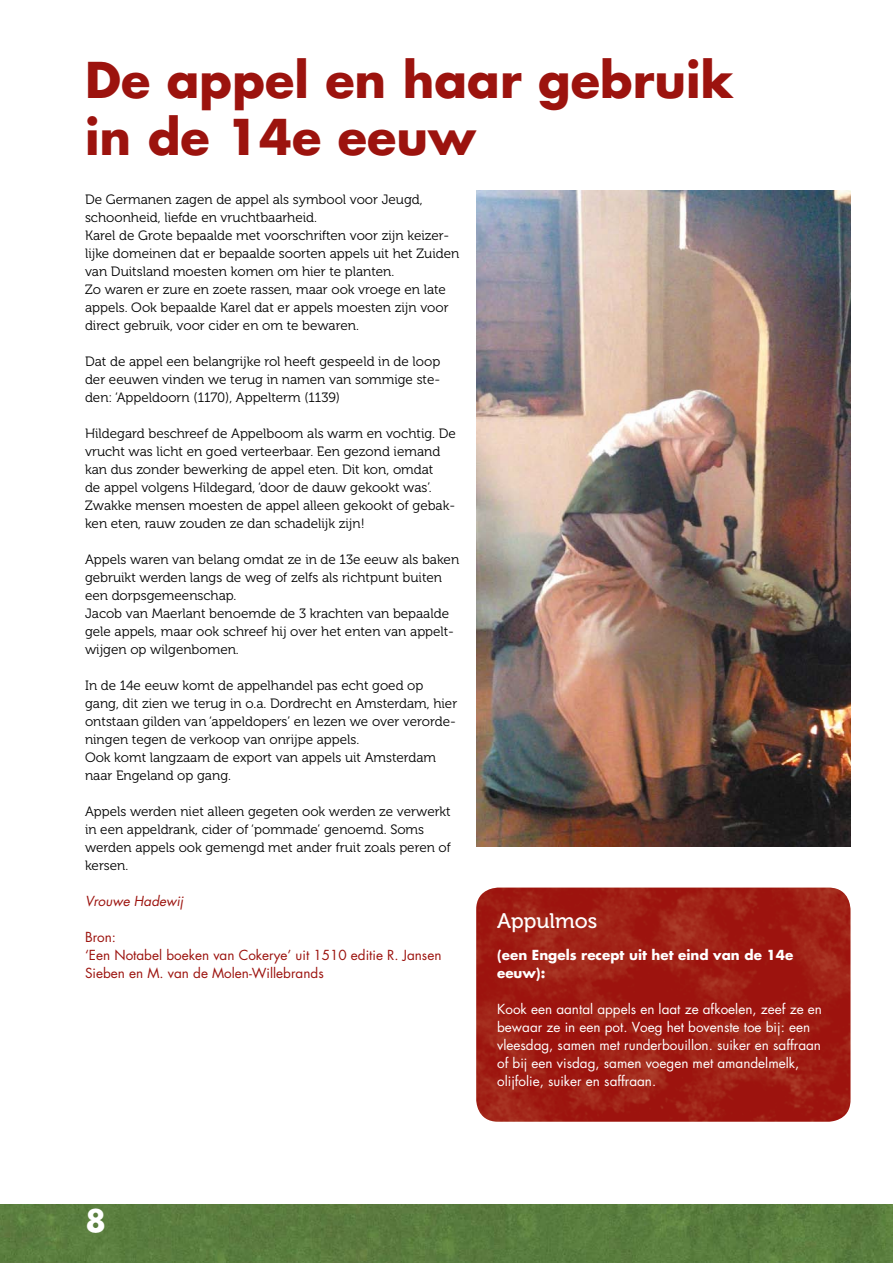
<style>
.page{position:relative;width:893px;height:1263px;background:#fff}
.page>*{position:absolute;margin:0;border:0;box-sizing:border-box;transform-origin:0 0}
.t1{font:700 48px/57px "Futura";color:#9c130e}
.t2{font:700 30px "Futura";color:#fff}
.t3{font:21px "Museo 500";color:#fff}
.t4{font:13.5px/18px "Museo 300";color:#000}
.t5{font:13.5px/18px "Futura";color:#fff}
.t6{font:13.5px/18px "Futura";color:#9c130e}
.t7{font:700 13.5px/18px "Futura";color:#fff}
.t8{font:italic 13.5px "Futura";color:#9c130e}
</style>
<div class="page">
<img style="left:0;top:1204px;width:893px;height:59px">
<hr style="left:892px;top:828px;width:1px;height:404px;background:#000;opacity:.6">
<img style="left:476px;top:888px;width:374px;height:234px">
<img style="left:476px;top:190px;width:374px;height:657px">
<h1 class="t1" style="left:85px;top:50px;width:650px">De appel en haar gebruik in de 14e eeuw</h1>
<p class="t4" style="left:85px;top:190px;width:376px">De Germanen zagen de appel als symbool voor Jeugd, schoonheid, liefde en vruchtbaarheid.<br>Karel de Grote bepaalde met voorschriften voor zijn keizer&shy;lijke domeinen dat er bepaalde soorten appels uit het Zuiden van Duitsland moesten komen om hier te planten.<br>Zo waren er zure en zoete rassen, maar ook vroege en late appels. Ook bepaalde Karel dat er appels moesten zijn voor direct gebruik, voor cider en om te bewaren.</p>
<p class="t4" style="left:85px;top:352px;width:357px;text-align:justify">Dat de appel een belangrijke rol heeft gespeeld in de loop der eeuwen vinden we terug in namen van sommige ste&shy;den: ‘Appeldoorn (1170), Appelterm (1139)</p>
<p class="t4" style="left:85px;top:424px;width:372px">Hildegard beschreef de Appelboom als warm en vochtig. De vrucht was licht en goed verteerbaar. Een gezond iemand kan dus zonder bewerking de appel eten. Dit kon, omdat<br>de appel volgens Hildegard, ‘door de dauw gekookt was’.<br>Zwakke mensen moesten de appel alleen gekookt of gebak&shy;ken eten, rauw zouden ze dan schadelijk zijn!</p>
<p class="t4" style="left:85px;top:550px;width:376px">Appels waren van belang omdat ze in de 13e eeuw als baken gebruikt werden langs de weg of zelfs als richtpunt buiten een dorpsgemeenschap.<br>Jacob van Maerlant benoemde de 3 krachten van bepaalde gele appels, maar ook schreef hij over het enten van appelt&shy;wijgen op wilgenbomen.</p>
<p class="t4" style="left:85px;top:676px;width:374px">In de 14e eeuw komt de appelhandel pas echt goed op gang, dit zien we terug in o.a. Dordrecht en Amsterdam, hier ontstaan gilden van ‘appeldopers’ en lezen we over verorde&shy;ningen tegen de verkoop van onrijpe appels.<br>Ook komt langzaam de export van appels uit Amsterdam naar Engeland op gang.</p>
<p class="t4" style="left:85px;top:802px;width:367px">Appels werden niet alleen gegeten ook werden ze verwerkt in een appeldrank, cider of ‘pommade’ genoemd. Soms werden appels ook gemengd met ander fruit zoals peren of kersen.</p>
<p class="t8" style="left:85px;top:891px;width:100px">Vrouwe Hadewij</p>
<p class="t6" style="left:85px;top:927px;width:358px">Bron:<br>‘Een Notabel boeken van Cokerye’ uit 1510 editie R. Jansen<br>Sieben en M. van de Molen-Willebrands</p>
<h3 class="t3" style="left:497px;top:909px;width:102px">Appulmos</h3>
<p class="t7" style="left:497px;top:945px;width:298px">(een Engels recept uit het eind van de 14e eeuw):</p>
<p class="t5" style="left:497px;top:999px;width:326px">Kook een aantal appels en laat ze afkoelen, zeef ze en bewaar ze in een pot. Voeg het bovenste toe bij: een vleesdag, samen met runderbouillon. suiker en saffraan of bij een visdag, samen voegen met amandelmelk, olijfolie, suiker en saffraan.</p>
<h2 class="t2" style="left:85px;top:1200px;width:22px">8</h2>
</div>
